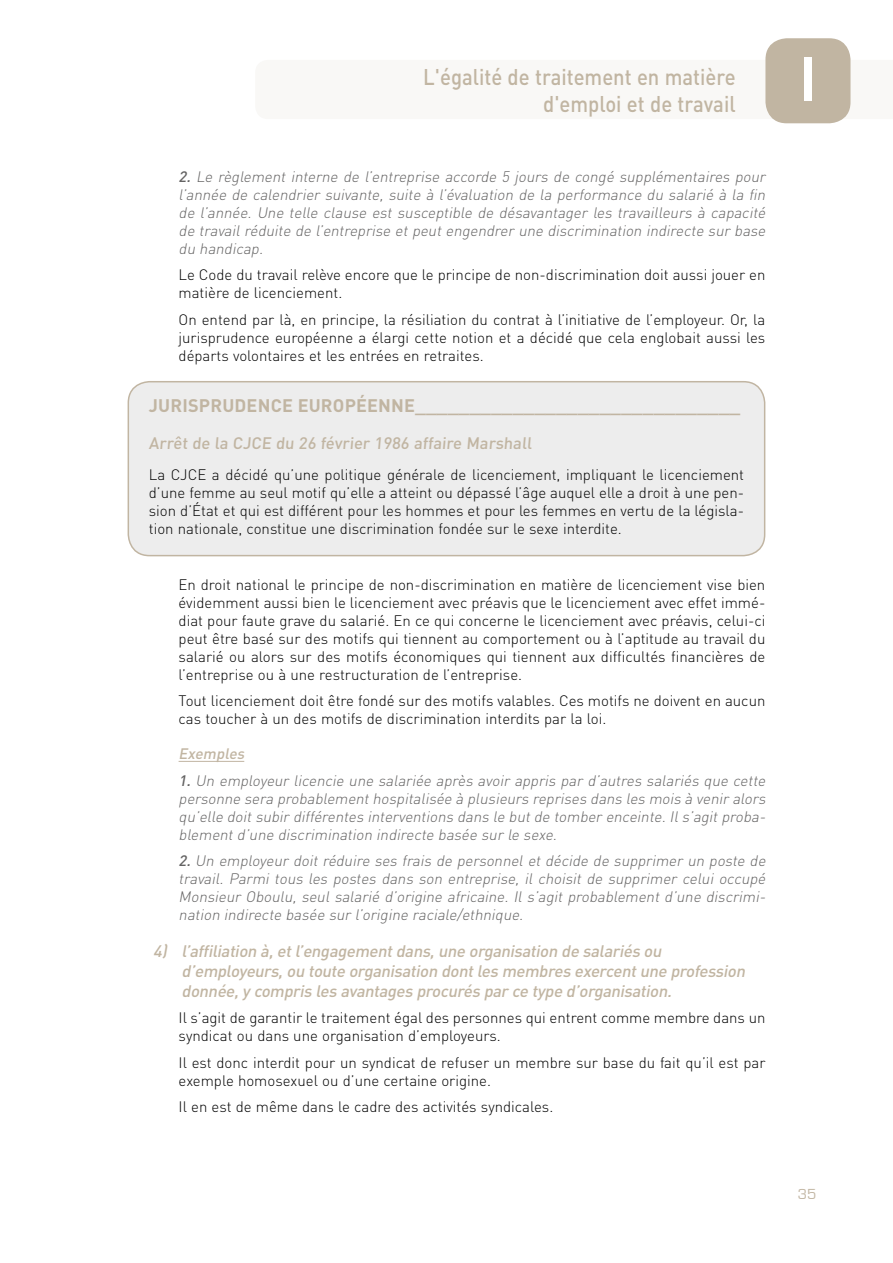
<style>
.page{position:relative;width:893px;height:1263px;background:#fff}
.page>*{position:absolute;margin:0;border:0;box-sizing:border-box;transform-origin:0 0}
.t1{font:700 60px "Century Gothic";color:#fff;scale:.9 1}
.t2{font:500 22.5px/27px "DIN Pro";color:#c1b5a2;text-align:right;scale:.9 1}
.t3{font:700 18px "DIN Pro";letter-spacing:.01em;color:#c1b5a2}
.t4{font:italic 500 16.5px/19.8px "DIN Pro";color:#c1b5a2}
.t5{font:500 16.5px "DIN Pro";color:#c1b5a2}
.t6{font:300 15px/18px "DIN Pro";color:#000}
.t7{font:italic 300 15px/18px "DIN Pro";color:#646363;text-align:justify}
.t8{font:italic 500 15px "DIN Pro";color:#c1b5a2}
.t9{font:15px "Eurostile";color:#c1b5a2}
.s1{font-weight:500}
</style>
<div class="page">
<div style="left:765px;top:38px;width:85px;height:85px;background:#c1b5a2;border-radius:21px"></div>
<div style="left:128px;top:382px;width:637px;height:174px;background:#ededed;border-radius:21px"></div>
<div style="left:128px;top:381px;width:637px;height:175px;border:2px solid #c1b5a2;border-radius:21px"></div>
<hr style="left:179px;top:761px;width:65px;height:1px;background:#c1b5a2">
<h2 class="t2" style="left:423px;top:62px;width:349px">L'égalité de traitement en matière d'emploi et de travail</h2>
<h1 class="t1" style="left:800px;top:41px;width:18px">I</h1>
<p class="t7" style="left:179px;top:167px;width:592px"><span class="s1">2.</span> Le règlement interne de l’entreprise accorde 5 jours de congé supplémentaires pour l’année de calendrier suivante, suite à l’évaluation de la performance du salarié à la fin de l’année. Une telle clause est susceptible de désavantager les travailleurs à capacité de travail réduite de l’entreprise et peut engendrer une discrimination indirecte sur base du handicap.</p>
<p class="t6" style="left:179px;top:265px;width:588px">Le Code du travail relève encore que le principe de non-discrimination doit aussi jouer en matière de licenciement.</p>
<p class="t6" style="left:179px;top:310px;width:588px;text-align:justify">On entend par là, en principe, la résiliation du contrat à l’initiative de l’employeur. Or, la jurisprudence européenne a élargi cette notion et a décidé que cela englobait aussi les départs volontaires et les entrées en retraites.</p>
<p class="t3" style="left:149px;top:393px;width:33px">JURISPR</p>
<p class="t3" style="left:222px;top:393px;width:519px">UDENCE EUR OPÉ ENNE______________________________</p>
<p class="t5" style="left:149px;top:432px;width:386px">Arrêt de la CJCE du 26 février 1986 affaire Marshall</p>
<p class="t6" style="left:149px;top:464px;width:597px;text-align:justify">La CJCE a décidé qu’une politique générale de licenciement, impliquant le licenciement d’une femme au seul motif qu’elle a atteint ou dépassé l’âge auquel elle a droit à une pen&shy;sion d’État et qui est différent pour les hommes et pour les femmes en vertu de la législa&shy;tion nationale, constitue une discrimination fondée sur le sexe interdite.</p>
<p class="t6" style="left:179px;top:575px;width:588px;text-align:justify">En droit national le principe de non-discrimination en matière de licenciement vise bien évidemment aussi bien le licenciement avec préavis que le licenciement avec effet immé&shy;diat pour faute grave du salarié. En ce qui concerne le licenciement avec préavis, celui-ci peut être basé sur des motifs qui tiennent au comportement ou à l’aptitude au travail du salarié ou alors sur des motifs économiques qui tiennent aux difficultés financières de l’entreprise ou à une restructuration de l’entreprise.</p>
<p class="t6" style="left:179px;top:691px;width:588px">Tout licenciement doit être fondé sur des motifs valables. Ces motifs ne doivent en aucun cas toucher à un des motifs de discrimination interdits par la loi.</p>
<p class="t8" style="left:179px;top:744px;width:71px">Exemples</p>
<p class="t7" style="left:179px;top:771px;width:592px"><span class="s1">1.</span> Un employeur licencie une salariée après avoir appris par d’autres salariés que cette personne sera probablementhospitalisée à plusieurs reprises dans les mois à veniralors qu’elle doitsubirdifférentes interventions dans le butde tomberenceinte.Ils’agitproba&shy;blementd’une discrimination indirecte basée surle sexe.</p>
<p class="t7" style="left:179px;top:851px;width:592px"><span class="s1">2.</span> Un employeur doit réduire ses frais de personnel et décide de supprimer un poste de travail. Parmi tous les postes dans son entreprise, il choisit de supprimer celui occupé Monsieur Oboulu, seul salarié d’origine africaine. Il s’agit probablement d’une discrimi&shy;nation indirecte basée surl’origine raciale/ethnique.</p>
<p class="t4" style="left:182px;top:941px;width:569px;text-indent:-29px">4) l’affiliation à,etl’engagementdans,une organisation de salariés ou d’employeurs,ou toute organisation dontles membres exercentune profession donnée,ycompris les avantages procurés parce type d’organisation.</p>
<p class="t6" style="left:179px;top:1008px;width:588px">Il s’agit de garantir le traitement égal des personnes qui entrent comme membre dans un syndicat ou dans une organisation d’employeurs.</p>
<p class="t6" style="left:179px;top:1053px;width:588px">Il est donc interdit pour un syndicat de refuser un membre sur base du fait qu’il est par exemple homosexuel ou d’une certaine origine.</p>
<p class="t6" style="left:179px;top:1097px;width:376px">Il en est de même dans le cadre des activités syndicales.</p>
<p class="t9" style="left:798px;top:1186px;width:20px">35</p>
</div>
